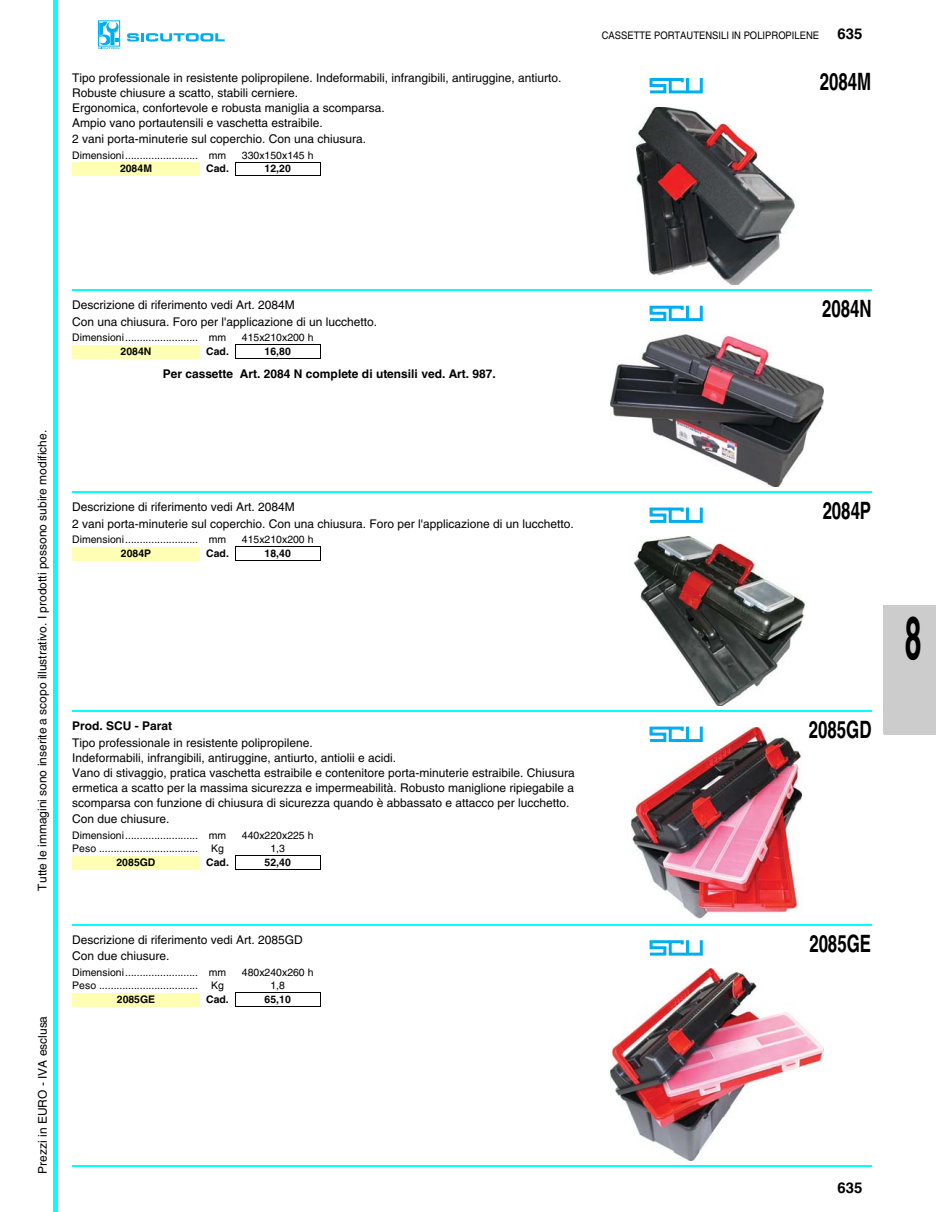
<style>
.page{position:relative;width:936px;height:1212px;background:#fff}
.page>*{position:absolute;margin:0;border:0;box-sizing:border-box;transform-origin:0 0}
.t1{font:700 60px "Helvetica";color:#000;scale:.5 1}
.t2{font:700 24px "Helvetica";color:#000;scale:.7 1}
.t3{font:700 15px "Helvetica";color:#000}
.t4{font:12px/15px "Helvetica";color:#000}
.t5{font:700 12px "Helvetica";color:#000}
.t6{font:10.5px "Helvetica";color:#000}
.t7{font:700 10.5px "Helvetica";letter-spacing:.005em;color:#000}
.t8{font:10.5px "Helvetica";color:#000;scale:.9 1}
.s1{font-weight:700;font-size:15px}
</style>
<div class="page">
<div style="left:53px;top:0;width:5px;height:1212px;background:#0ff"></div>
<svg style="left:127px;top:33px;width:98px;height:8px"></svg>
<div style="left:96px;top:19px;width:26px;height:30px;border:3px solid #fff"></div>
<svg style="left:98px;top:22px;width:22px;height:27px"></svg>
<div style="left:884px;top:606px;width:51px;height:128px;background:#ccc"></div>
<hr style="left:884px;top:605px;width:51px;height:2px;background:#ccc">
<img style="left:637px;top:107px;width:158px;height:178px">
<div style="left:686px;top:77px;width:17px;height:16px;border:3px solid #00aeef"></div>
<svg style="left:649px;top:77px;width:40px;height:17px"></svg>
<div style="left:72px;top:162px;width:128px;height:14px;background:#ffffb3"></div>
<svg style="left:235px;top:163px;width:1px;height:12px"></svg>
<svg style="left:320px;top:163px;width:1px;height:12px"></svg>
<hr style="left:235px;top:162px;width:86px;height:1px;background:#000">
<hr style="left:235px;top:175px;width:86px;height:1px;background:#000">
<hr style="left:72px;top:289px;width:800px;height:2px;background:#0ff">
<img style="left:610px;top:334px;width:213px;height:153px">
<div style="left:686px;top:304px;width:17px;height:17px;border:3px solid #00aeef"></div>
<svg style="left:649px;top:304px;width:40px;height:18px"></svg>
<div style="left:72px;top:345px;width:128px;height:13px;background:#ffffb3"></div>
<svg style="left:235px;top:346px;width:1px;height:12px"></svg>
<svg style="left:320px;top:346px;width:1px;height:12px"></svg>
<hr style="left:235px;top:345px;width:86px;height:1px;background:#000">
<hr style="left:235px;top:358px;width:86px;height:1px;background:#000">
<hr style="left:72px;top:491px;width:800px;height:2px;background:#0ff">
<img style="left:633px;top:536px;width:171px;height:170px">
<div style="left:686px;top:506px;width:17px;height:17px;border:3px solid #00aeef"></div>
<svg style="left:649px;top:506px;width:40px;height:17px"></svg>
<div style="left:72px;top:547px;width:128px;height:13px;background:#ffffb3"></div>
<svg style="left:235px;top:547px;width:1px;height:13px"></svg>
<svg style="left:320px;top:547px;width:1px;height:13px"></svg>
<hr style="left:235px;top:546px;width:86px;height:1px;background:#000">
<hr style="left:235px;top:560px;width:86px;height:1px;background:#000">
<hr style="left:72px;top:710px;width:800px;height:2px;background:#0ff">
<img style="left:632px;top:727px;width:170px;height:192px">
<div style="left:646px;top:713px;width:60px;height:42px;background:#fff"></div>
<div style="left:686px;top:725px;width:17px;height:17px;border:3px solid #00aeef"></div>
<svg style="left:649px;top:725px;width:40px;height:17px"></svg>
<div style="left:72px;top:856px;width:128px;height:13px;background:#ffffb3"></div>
<svg style="left:235px;top:856px;width:1px;height:13px"></svg>
<svg style="left:320px;top:856px;width:1px;height:13px"></svg>
<hr style="left:235px;top:855px;width:86px;height:1px;background:#000">
<hr style="left:235px;top:869px;width:86px;height:1px;background:#000">
<hr style="left:72px;top:924px;width:800px;height:1px;background:#0ff">
<img style="left:610px;top:969px;width:213px;height:191px">
<div style="left:686px;top:939px;width:17px;height:17px;border:3px solid #00aeef"></div>
<svg style="left:649px;top:939px;width:40px;height:17px"></svg>
<div style="left:72px;top:993px;width:128px;height:13px;background:#ffffb3"></div>
<svg style="left:235px;top:994px;width:1px;height:12px"></svg>
<svg style="left:320px;top:994px;width:1px;height:12px"></svg>
<hr style="left:235px;top:993px;width:86px;height:1px;background:#000">
<hr style="left:235px;top:1006px;width:86px;height:1px;background:#000">
<hr style="left:72px;top:1165px;width:800px;height:1px;background:#0ff">
<p class="t8" style="left:602px;top:29px;width:291px">CASSETTE PORTAUTENSILI IN POLIPROPILENE <span class="s1">635</span></p>
<p class="t4" style="left:72px;top:70px;width:491px">Tipo professionale in resistente polipropilene. Indeformabili, infrangibili, antiruggine, antiurto.<br>Robuste chiusure a scatto, stabili cerniere.</p>
<h2 class="t2" style="left:820px;top:67px;width:75px">2084M</h2>
<p class="t4" style="left:72px;top:100px;width:314px">Ergonomica, confortevole e robusta maniglia a scomparsa.<br>Ampio vano portautensili e vaschetta estraibile.</p>
<p class="t4" style="left:72px;top:131px;width:295px">2 vani porta-minuterie sul coperchio. Con una chiusura.</p>
<p class="t6" style="left:72px;top:149px;width:155px">Dimensioni......................... mm</p>
<p class="t6" style="left:242px;top:149px;width:73px">330x150x145 h</p>
<p class="t7" style="left:120px;top:162px;width:33px">2084M</p>
<p class="t7" style="left:206px;top:162px;width:24px">Cad.</p>
<p class="t7" style="left:265px;top:162px;width:28px">12,20</p>
<p class="t4" style="left:35px;top:891px;width:462px;rotate:-90deg">Tutte le immagini sono inserite a scopo illustrativo. I prodotti possono subire modifiche.</p>
<p class="t4" style="left:35px;top:1174px;width:159px;rotate:-90deg">Prezzi in EURO - IVA esclusa</p>
<p class="t4" style="left:72px;top:297px;width:306px;line-height:16.5px">Descrizione di riferimento vedi Art. 2084M<br>Con una chiusura. Foro per l'applicazione di un lucchetto.</p>
<p class="t6" style="left:72px;top:332px;width:155px">Dimensioni......................... mm</p>
<p class="t6" style="left:242px;top:332px;width:73px">415x210x200 h</p>
<p class="t7" style="left:121px;top:345px;width:32px">2084N</p>
<p class="t7" style="left:206px;top:345px;width:24px">Cad.</p>
<p class="t7" style="left:265px;top:345px;width:28px">16,80</p>
<p class="t5" style="left:163px;top:367px;width:335px">Per cassette Art. 2084 N complete di utensili ved. Art. 987.</p>
<p class="t4" style="left:72px;top:499px;width:503px;line-height:16.5px">Descrizione di riferimento vedi Art. 2084M<br>2 vani porta-minuterie sul coperchio. Con una chiusura. Foro per l'applicazione di un lucchetto.</p>
<p class="t6" style="left:72px;top:533px;width:155px">Dimensioni......................... mm</p>
<p class="t6" style="left:242px;top:533px;width:73px">415x210x200 h</p>
<p class="t7" style="left:121px;top:547px;width:32px">2084P</p>
<p class="t7" style="left:206px;top:547px;width:24px">Cad.</p>
<p class="t7" style="left:265px;top:547px;width:28px">18,40</p>
<p class="t5" style="left:72px;top:719px;width:101px">Prod. SCU - Parat</p>
<p class="t4" style="left:72px;top:735px;width:504px">Tipo professionale in resistente polipropilene.<br>Indeformabili, infrangibili, antiruggine, antiurto, antiolii e acidi.<br>Vano di stivaggio, pratica vaschetta estraibile e contenitore porta-minuterie estraibile. Chiusura ermetica a scatto per la massima sicurezza e impermeabilità. Robusto maniglione ripiegabile a scomparsa con funzione di chiusura di sicurezza quando è abbassato e attacco per lucchetto.</p>
<p class="t4" style="left:72px;top:812px;width:99px">Con due chiusure.</p>
<p class="t6" style="left:72px;top:829px;width:155px">Dimensioni......................... mm</p>
<p class="t6" style="left:242px;top:829px;width:73px">440x220x225 h</p>
<p class="t6" style="left:72px;top:843px;width:153px">Peso .................................. Kg</p>
<p class="t6" style="left:270px;top:843px;width:16px">1,3</p>
<p class="t7" style="left:117px;top:856px;width:40px">2085GD</p>
<p class="t7" style="left:206px;top:856px;width:24px">Cad.</p>
<p class="t7" style="left:265px;top:856px;width:28px">52,40</p>
<p class="t4" style="left:72px;top:931px;width:232px;line-height:16.5px">Descrizione di riferimento vedi Art. 2085GD<br>Con due chiusure.</p>
<p class="t6" style="left:72px;top:966px;width:155px">Dimensioni......................... mm</p>
<p class="t6" style="left:242px;top:966px;width:73px">480x240x260 h</p>
<p class="t6" style="left:72px;top:980px;width:153px">Peso .................................. Kg</p>
<p class="t6" style="left:270px;top:980px;width:16px">1,8</p>
<p class="t7" style="left:117px;top:993px;width:40px">2085GE</p>
<p class="t7" style="left:206px;top:993px;width:24px">Cad.</p>
<p class="t7" style="left:265px;top:993px;width:28px">65,10</p>
<h2 class="t2" style="left:822px;top:294px;width:72px">2084N</h2>
<h2 class="t2" style="left:823px;top:496px;width:71px">2084P</h2>
<h2 class="t2" style="left:809px;top:715px;width:91px">2085GD</h2>
<h1 class="t1" style="left:905px;top:601px;width:35px">8</h1>
<h2 class="t2" style="left:809px;top:929px;width:90px">2085GE</h2>
<p class="t3" style="left:838px;top:1179px;width:26px">635</p>
</div>
